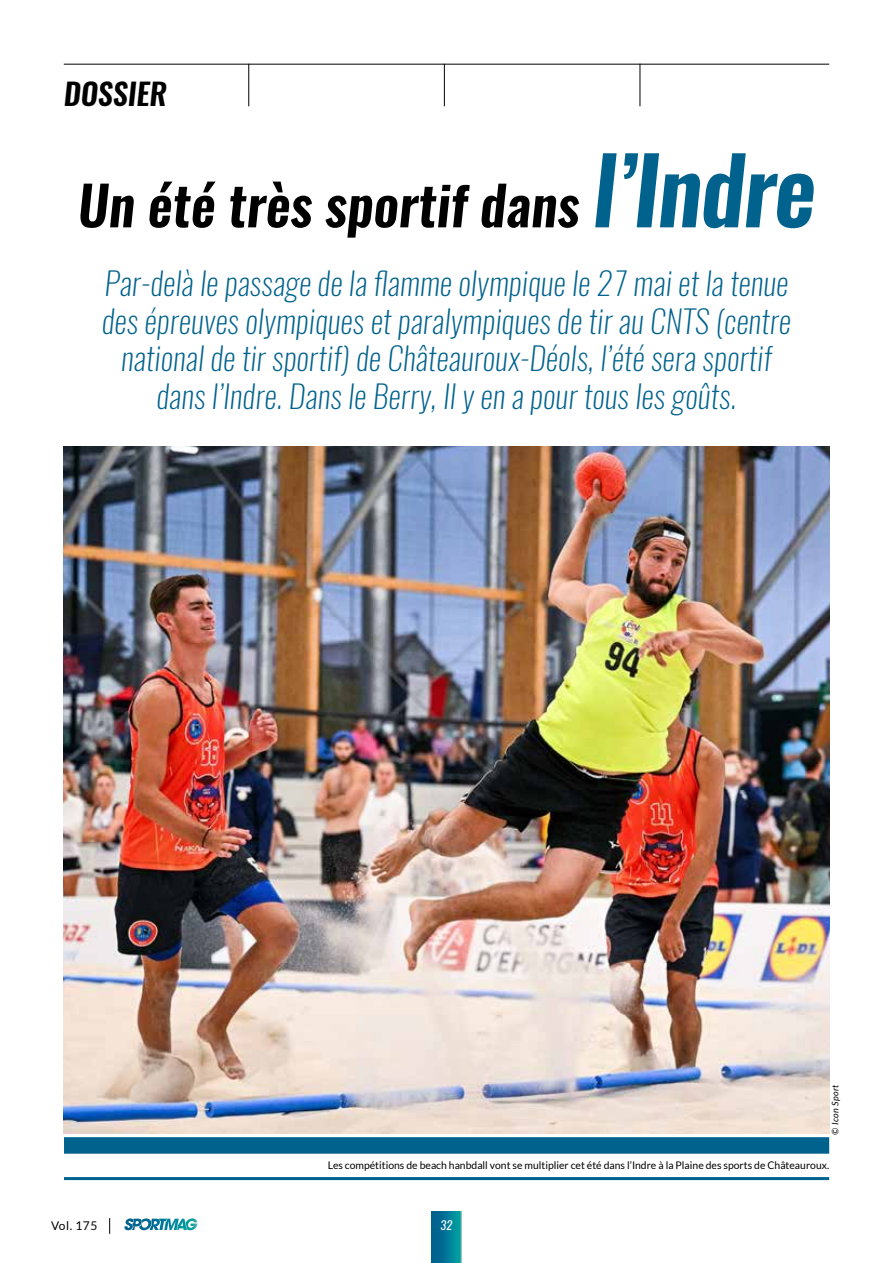
<style>
.page{position:relative;width:893px;height:1263px;background:#fff}
.page>*{position:absolute;margin:0;border:0;box-sizing:border-box;transform-origin:0 0}
.t1{font:italic 600 54px "Oswald";color:#000}
.t2{font:italic 200 31.5px/37.8px "Oswald";letter-spacing:.01em;color:#00628d;text-align:center}
.t3{font:italic 600 30px "Oswald";color:#000}
.t4{font:12px "Lato";letter-spacing:.04em;color:#000}
.t5{font:italic 12px "Oswald";color:#fff}
.t6{font:10.5px "Lato";color:#000}
.t7{font:italic 9px "Lato";letter-spacing:.04em;color:#000}
.s1{font-size:91.5px;color:#00628d}
</style>
<div class="page">
<img style="left:64px;top:446px;width:765px;height:688px">
<hr style="left:64px;top:64px;width:765px;height:1px;background:#000">
<hr style="left:248px;top:64px;width:1px;height:42px;background:#000">
<hr style="left:444px;top:64px;width:1px;height:42px;background:#000">
<hr style="left:640px;top:64px;width:1px;height:42px;background:#000">
<div style="left:64px;top:1137px;width:765px;height:17px;background:#00628d"></div>
<hr style="left:64px;top:1177px;width:765px;height:3px;background:#00628d">
<svg style="left:432px;top:1212px;width:29px;height:51px"></svg>
<svg style="left:124px;top:1218px;width:74px;height:12px"></svg>
<svg style="left:109px;top:1218px;width:1px;height:16px"></svg>
<p class="t3" style="left:64px;top:73px;width:104px">DOSSIER</p>
<h1 class="t1" style="left:78px;top:168px;width:740px">Un été très sportif dans <span class="s1">l’Indre</span></h1>
<p class="t2" style="left:102px;top:264px;width:691px">Par-delà le passage de la flamme olympique le 27 mai et la tenue des épreuves olympiques et paralympiques de tir au CNTS (centre national de tir sportif) de Châteauroux-Déols, l’été sera sportif dans l’Indre. Dans le Berry, Il y en a pour tous les goûts.</p>
<p class="t7" style="left:830px;top:1135px;width:52px;rotate:-90deg">© Icon Sport</p>
<p class="t6" style="left:328px;top:1159px;width:503px">Les compétitions de beach hanbdall vont se multiplier cet été dans l’Indre à la Plaine des sports de Châteauroux.</p>
<p class="t4" style="left:51px;top:1219px;width:48px">Vol. 175</p>
<p class="t5" style="left:440px;top:1217px;width:13px">32</p>
</div>
